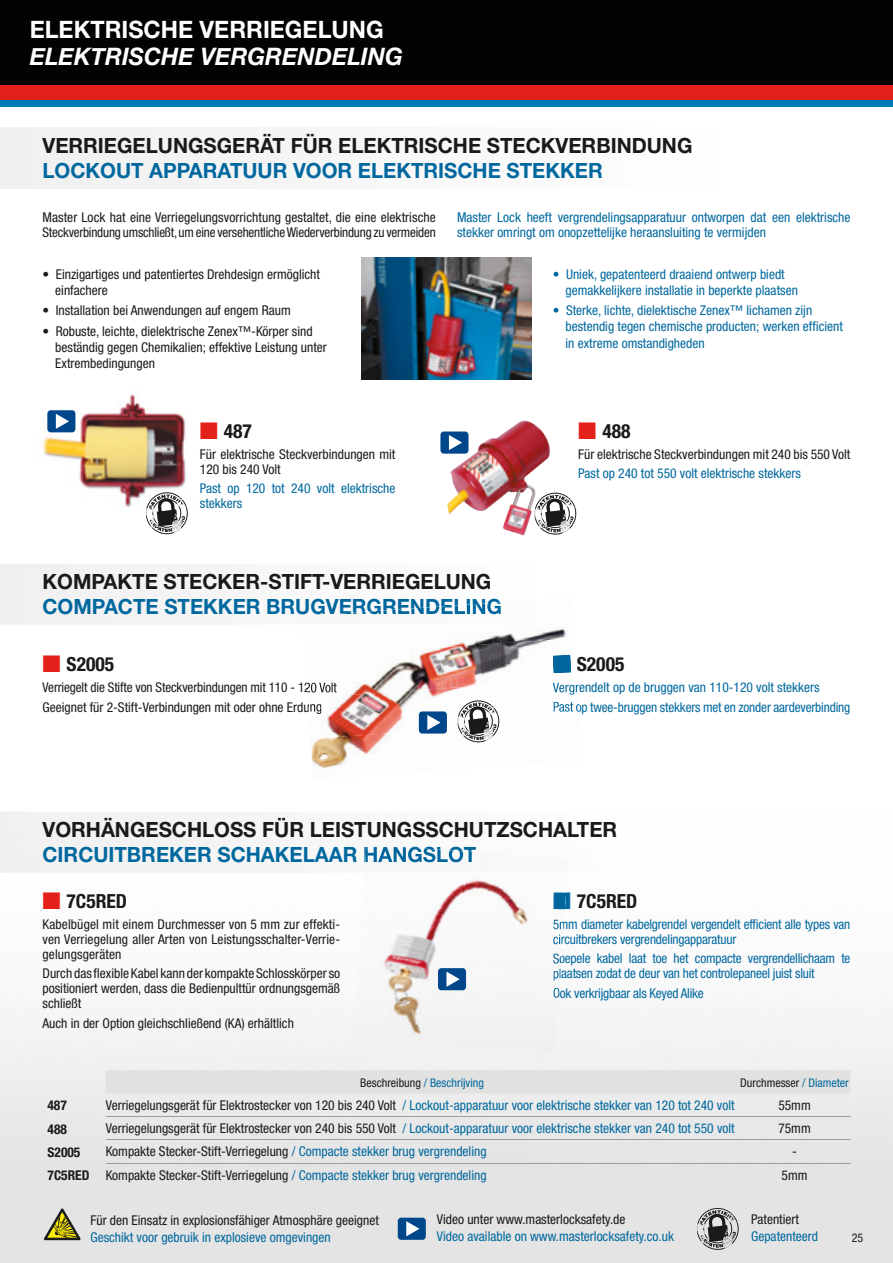
<style>
.page{position:relative;width:893px;height:1263px;background:#fff}
.page>*{position:absolute;margin:0;border:0;box-sizing:border-box;transform-origin:0 0}
.t1{font:italic 700 24px "Helvetica Neue";color:#fff}
.t2{font:700 24px "Helvetica Neue LT Std";color:#fff}
.t3{font:700 21px "Helvetica Neue LT Std";color:#1a1a18}
.t4{font:700 21px "Helvetica Neue LT Std";color:#00689f}
.t5{font:700 condensed 19.5px "Helvetica Neue";color:#1a1a18}
.t6{font:condensed 13.5px/15px "Helvetica Neue";color:#1a1a18}
.t7{font:condensed 13.5px/16.2px "Helvetica Neue LT Std";color:#00689f}
.t8{font:condensed 13.5px/15px "Helvetica Neue";letter-spacing:-.01em;color:#00689f}
.t9{font:condensed 13.5px/16.2px "Helvetica Neue LT Std";color:#1a1a18}
.t10{font:700 condensed 13.5px "Helvetica Neue";color:#1a1a18}
.t11{font:condensed 12px "Helvetica Neue LT Std";color:#00689f}
.t12{font:condensed 12px "Helvetica Neue LT Std";color:#1a1a18}
.s1{color:#e4201a}
.s2{color:#00689f}
.s3{color:#1a1a18}
.s4{font-family:"Helvetica Neue";font-weight:700}
</style>
<div class="page">
<img style="left:367px;top:1046px;width:159px;height:217px">
<div style="left:0;top:0;width:893px;height:106px;background:#0079b7"></div>
<div style="left:0;top:0;width:893px;height:100px;background:#e4201a"></div>
<div style="left:0;top:0;width:893px;height:84px;background:#020103"></div>
<svg style="left:44px;top:1208px;width:37px;height:32px"></svg>
<div style="left:398px;top:1218px;width:28px;height:22px;background:#00468a;border-radius:3px"></div>
<svg style="left:406px;top:1221px;width:13px;height:15px"></svg>
<svg style="left:697px;top:1208px;width:42px;height:42px;background:#989898"></svg>
<img style="left:42px;top:394px;width:145px;height:114px">
<div style="left:106px;top:1070px;width:744px;height:23px;background:#e1e1e0"></div>
<hr style="left:106px;top:1116px;width:633px;height:1px;background:#9c9d9d">
<hr style="left:739px;top:1116px;width:111px;height:1px;background:#9c9d9d">
<hr style="left:106px;top:1139px;width:633px;height:1px;background:#9c9d9d">
<hr style="left:739px;top:1139px;width:111px;height:1px;background:#9c9d9d">
<hr style="left:106px;top:1163px;width:633px;height:1px;background:#9c9d9d">
<hr style="left:739px;top:1163px;width:111px;height:1px;background:#9c9d9d">
<img style="left:361px;top:258px;width:170px;height:122px">
<div style="left:0;top:128px;width:744px;height:61px;background:#f7f7f7"></div>
<div style="left:0;top:564px;width:191px;height:60px;background:#f2f2f2"></div>
<div style="left:0;top:812px;width:601px;height:61px;background:#f6f5f6"></div>
<div style="left:43px;top:847px;width:322px;height:15px;background:#f4f4f4"></div>
<img style="left:362px;top:880px;width:101px;height:23px">
<img style="left:463px;top:880px;width:104px;height:38px">
<img style="left:359px;top:903px;width:94px;height:45px">
<img style="left:463px;top:910px;width:101px;height:52px">
<img style="left:356px;top:948px;width:101px;height:45px">
<div style="left:457px;top:955px;width:104px;height:53px;background:#f6f7f7"></div>
<img style="left:353px;top:993px;width:101px;height:53px">
<div style="left:454px;top:1001px;width:104px;height:52px;background:#f2f2f2"></div>
<img style="left:554px;top:892px;width:12px;height:17px">
<svg style="left:553px;top:919px;width:11px;height:27px"></svg>
<svg style="left:553px;top:953px;width:9px;height:28px"></svg>
<svg style="left:553px;top:988px;width:6px;height:12px"></svg>
<img style="left:365px;top:844px;width:203px;height:29px">
<img style="left:365px;top:847px;width:111px;height:15px">
<div style="left:438px;top:968px;width:28px;height:22px;background:#00468a;border-radius:3px"></div>
<svg style="left:446px;top:971px;width:14px;height:16px"></svg>
<img style="left:489px;top:628px;width:77px;height:10px">
<img style="left:306px;top:648px;width:134px;height:40px">
<img style="left:440px;top:638px;width:131px;height:50px">
<img style="left:321px;top:688px;width:122px;height:41px">
<img style="left:443px;top:679px;width:128px;height:41px">
<img style="left:311px;top:729px;width:134px;height:39px">
<img style="left:307px;top:682px;width:30px;height:13px">
<svg style="left:308px;top:704px;width:13px;height:10px"></svg>
<img style="left:554px;top:656px;width:16px;height:16px">
<img style="left:553px;top:683px;width:25px;height:12px">
<img style="left:554px;top:702px;width:26px;height:12px">
<img style="left:340px;top:602px;width:161px;height:12px">
<div style="left:419px;top:711px;width:28px;height:22px;background:#00468a;border-radius:3px"></div>
<svg style="left:427px;top:715px;width:14px;height:15px"></svg>
<svg style="left:457px;top:700px;width:42px;height:42px"></svg>
<div style="left:47px;top:410px;width:28px;height:22px;background:#00468a;border-radius:3px"></div>
<svg style="left:56px;top:414px;width:13px;height:15px"></svg>
<img style="left:447px;top:421px;width:103px;height:115px">
<div style="left:440px;top:431px;width:28px;height:23px;background:#00468a;border-radius:3px"></div>
<svg style="left:449px;top:435px;width:13px;height:15px"></svg>
<svg style="left:534px;top:493px;width:42px;height:41px"></svg>
<svg style="left:146px;top:492px;width:42px;height:42px"></svg>
<h1 class="t2" style="left:30px;top:15px;width:355px">ELEKTRISCHE VERRIEGELUNG</h1>
<h1 class="t1" style="left:30px;top:38px;width:374px">ELEKTRISCHE VERGRENDELING</h1>
<h2 class="t3" style="left:43px;top:133px;width:651px">VERRIEGELUNGSGERÄT FÜR ELEKTRISCHE STECKVERBINDUNG</h2>
<h2 class="t4" style="left:43px;top:157px;width:562px">LOCKOUT APPARATUUR VOOR ELEKTRISCHE STEKKER</h2>
<p class="t6" style="left:43px;top:210px;width:395px">Master Lock hat eine Verriegelungsvorrichtung gestaltet, die eine elektrische<br>Steckverbindung umschließt, um eine versehentliche Wiederverbindung zu vermeiden</p>
<p class="t8" style="left:457px;top:210px;width:395px">Master Lock heeft vergrendelingsapparatuur ontworpen dat een elektrische stekker omringt om onopzettelijke heraansluiting te vermijden</p>
<p class="t9" style="left:55px;top:266px;width:266px;text-indent:-13px">• Einzigartiges und patentiertes Drehdesign ermöglicht einfachere</p>
<p class="t9" style="left:43px;top:302px;width:250px">• Installation bei Anwendungen auf engem Raum</p>
<p class="t9" style="left:55px;top:323px;width:273px;text-indent:-13px">• Robuste, leichte, dielektrische Zenex™-Körper sind beständig gegen Chemikalien; effektive Leistung unter<br>Extrembedingungen</p>
<p class="t7" style="left:566px;top:266px;width:234px;text-indent:-13px">• Uniek, gepatenteerd draaiend ontwerp biedt gemakkelijkere installatie in beperkte plaatsen</p>
<p class="t7" style="left:566px;top:302px;width:279px;text-indent:-13px">• Sterke, lichte, dielektische Zenex™ lichamen zijn bestendig tegen chemische producten; werken efficient in extreme omstandigheden</p>
<h3 class="t5" style="left:200px;top:419px;width:54px"><span class="s1">■</span> 487</h3>
<p class="t6" style="left:200px;top:447px;width:197px">Für elektrische Steckverbindungen mit<br>120 bis 240 Volt</p>
<p class="t8" style="left:200px;top:481px;width:197px">Past op 120 tot 240 volt elektrische stekkers</p>
<h2 class="t3" style="left:43px;top:569px;width:450px">KOMPAKTE STECKER-STIFT-VERRIEGELUNG</h2>
<h2 class="t4" style="left:43px;top:593px;width:461px">COMPACTE STEKKER BRUGVERGRENDELING</h2>
<h3 class="t5" style="left:43px;top:652px;width:73px"><span class="s1">■</span> S2005</h3>
<p class="t6" style="left:43px;top:678px;width:296px;line-height:19.2px">Verriegelt die Stifte von Steckverbindungen mit 110 - 120 Volt<br>Geeignet für 2-Stift-Verbindungen mit oder ohne Erdung</p>
<h3 class="t5" style="left:578px;top:419px;width:54px"><span class="s1">■</span> 488</h3>
<p class="t6" style="left:578px;top:447px;width:274px">Für elektrische Steckverbindungen mit 240 bis 550 Volt</p>
<p class="t8" style="left:578px;top:466px;width:224px">Past op 240 tot 550 volt elektrische stekkers</p>
<h3 class="t5" style="left:553px;top:652px;width:73px"><span class="s2">■</span> S2005</h3>
<p class="t8" style="left:553px;top:678px;width:299px;line-height:19.2px">Vergrendelt op de bruggen van 110-120 volt stekkers<br>Past op twee-bruggen stekkers met en zonder aardeverbinding</p>
<h2 class="t3" style="left:43px;top:817px;width:576px">VORHÄNGESCHLOSS FÜR LEISTUNGSSCHUTZSCHALTER</h2>
<h2 class="t4" style="left:43px;top:841px;width:435px">CIRCUITBREKER SCHAKELAAR HANGSLOT</h2>
<h3 class="t5" style="left:43px;top:889px;width:86px"><span class="s1">■</span> 7C5RED</h3>
<p class="t6" style="left:43px;top:917px;width:299px;text-align:justify">Kabelbügel mit einem Durchmesser von 5 mm zur effekti&shy;ven Verriegelung aller Arten von Leistungsschalter-Verrie&shy;gelungsgeräten</p>
<p class="t6" style="left:43px;top:966px;width:299px;text-align:justify">Durch das flexible Kabel kann der kompakte Schlosskörper so positioniert werden, dass die Bedienpulttür ordnungsgemäß schließt</p>
<p class="t6" style="left:43px;top:1015px;width:253px">Auch in der Option gleichschließend (KA) erhältlich</p>
<h3 class="t5" style="left:553px;top:889px;width:86px"><span class="s2">■</span> 7C5RED</h3>
<p class="t8" style="left:553px;top:917px;width:299px">5mm diameter kabelgrendel vergendelt efficient alle types van circuitbrekers vergrendelingapparatuur</p>
<p class="t8" style="left:553px;top:951px;width:299px">Soepele kabel laat toe het compacte vergrendellichaam te plaatsen zodat de deur van het controlepaneel juist sluit</p>
<p class="t8" style="left:553px;top:985px;width:153px">Ook verkrijgbaar als Keyed Alike</p>
<p class="t11" style="left:360px;top:1076px;width:125px"><span class="s3">Beschreibung</span> / Beschrijving</p>
<p class="t12" style="left:740px;top:1076px;width:110px">Durchmesser <span class="s2">/ Diameter</span></p>
<p class="t10" style="left:48px;top:1097px;width:21px">487</p>
<p class="t7" style="left:106px;top:1097px;width:630px"><span class="s3">Verriegelungsgerät für Elektrostecker von 120 bis 240 Volt</span> / Lockout-apparatuur voor elektrische stekker van 120 tot 240 volt</p>
<p class="t9" style="left:778px;top:1097px;width:34px">55mm</p>
<p class="t10" style="left:48px;top:1120px;width:21px">488</p>
<p class="t7" style="left:106px;top:1120px;width:630px"><span class="s3">Verriegelungsgerät für Elektrostecker von 240 bis 550 Volt</span> / Lockout-apparatuur voor elektrische stekker van 240 tot 550 volt</p>
<p class="t9" style="left:778px;top:1120px;width:34px">75mm</p>
<p class="t10" style="left:48px;top:1144px;width:34px">S2005</p>
<p class="t9" style="left:106px;top:1143px;width:382px">Kompakte Stecker-Stift-Verriegelung <span class="s2">/ Compacte stekker brug vergrendeling</span></p>
<p class="t9" style="left:792px;top:1143px;width:6px">-</p>
<p class="t9" style="left:48px;top:1167px;width:441px"><span class="s4">7C5RED</span> Kompakte Stecker-Stift-Verriegelung <span class="s2">/ Compacte stekker brug vergrendeling</span></p>
<p class="t9" style="left:782px;top:1167px;width:27px">5mm</p>
<p class="t9" style="left:90px;top:1212px;width:290px">Für den Einsatz in explosionsfähiger Atmosphäre geeignet</p>
<p class="t7" style="left:90px;top:1228px;width:242px">Geschikt voor gebruik in explosieve omgevingen</p>
<p class="t9" style="left:437px;top:1211px;width:190px">Video unter www.masterlocksafety.de</p>
<p class="t7" style="left:437px;top:1227px;width:239px">Video available on www.masterlocksafety.co.uk</p>
<p class="t9" style="left:751px;top:1211px;width:49px">Patentiert</p>
<p class="t7" style="left:751px;top:1227px;width:69px">Gepatenteerd</p>
<p class="t12" style="left:852px;top:1230px;width:13px">25</p>
</div>
